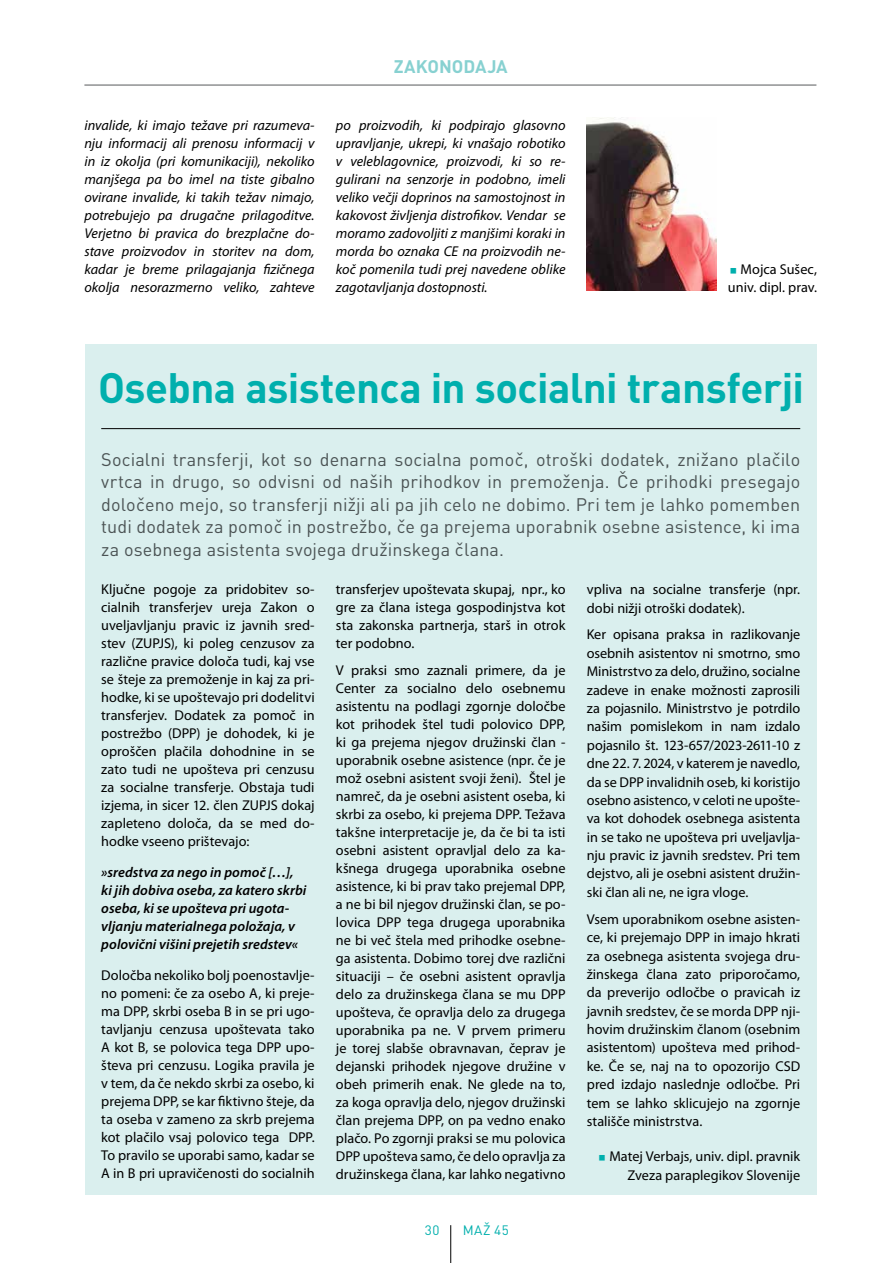
<style>
.page{position:relative;width:893px;height:1263px;background:#fff}
.page>*{position:absolute;margin:0;border:0;box-sizing:border-box;transform-origin:0 0}
.t1{font:700 42px "DIN Pro";letter-spacing:-.015em;color:#00afad}
.t2{font:18px/22.5px "DIN Pro";letter-spacing:.005em;color:#58595b;text-align:justify}
.t3{font:700 18px "DIN Pro";letter-spacing:-.005em;color:#87d1d1}
.t4{font:14.25px/18px "Myriad Pro";color:#000;text-align:justify}
.t5{font:italic 14.25px/18px "Myriad Pro";color:#000;text-align:justify}
.t6{font:italic 600 14.25px/18px "Myriad Pro";letter-spacing:.005em;color:#000}
.t7{font:13.5px "DIN Pro";letter-spacing:.035em;color:#00afad}
.s1{color:#00afad}
</style>
<div class="page">
<hr style="left:84px;top:85px;width:732px;height:1px;background:#58595b">
<hr style="left:450px;top:1225px;width:1px;height:38px;background:#000">
<div style="left:85px;top:345px;width:731px;height:850px;background:#daefee"></div>
<hr style="left:101px;top:428px;width:699px;height:1px;background:#000">
<img style="left:587px;top:118px;width:129px;height:173px">
<p class="t3" style="left:394px;top:54px;width:116px">ZAKONODAJA</p>
<p class="t5" style="left:84px;top:116px;width:232px">invalide, ki imajo težave pri razumeva&shy;nju informacij ali prenosu informacij v in iz okolja (pri komunikaciji), nekoliko manjšega pa bo imel na tiste gibalno ovirane invalide, ki takih težav nimajo, potrebujejo pa drugačne prilagoditve.<br>Verjetno bi pravica do brezplačne do&shy;stave proizvodov in storitev na dom, kadar je breme prilagajanja fizičnega okolja nesorazmerno veliko, zahteve</p>
<p class="t5" style="left:336px;top:116px;width:231px">po proizvodih, ki podpirajo glasovno upravljanje, ukrepi, ki vnašajo robotiko v veleblagovnice, proizvodi, ki so re&shy;gulirani na senzorje in podobno, imeli veliko večji doprinos na samostojnost in kakovost življenja distrofikov. Vendar se moramo zadovoljiti z manjšimi koraki in morda bo oznaka CE na proizvodih ne&shy;koč pomenila tudi prej navedene oblike zagotavljanja dostopnosti.</p>
<p class="t4" style="left:728px;top:260px;width:91px"><span class="s1">○</span> Mojca Sušec, univ. dipl. prav.</p>
<h1 class="t1" style="left:98px;top:360px;width:708px">Osebna asistenca in socialni transferji</h1>
<p class="t2" style="left:101px;top:447px;width:700px">Socialni transferji, kot so denarna socialna pomoč, otroški dodatek, znižano plačilo vrtca in drugo, so odvisni od naših prihodkov in premoženja. Če prihodki presegajo določeno mejo, so transferji nižji ali pa jih celo ne dobimo. Pri tem je lahko pomemben tudi dodatek za pomoč in postrežbo, če ga prejema uporabnik osebne asistence, ki ima za osebnega asistenta svojega družinskega člana.</p>
<p class="t4" style="left:101px;top:580px;width:215px">Ključne pogoje za pridobitev so&shy;cialnih transferjev ureja Zakon o uveljavljanju pravic iz javnih sred&shy;stev (ZUPJS), ki poleg cenzusov za različne pravice določa tudi, kaj vse se šteje za premoženje in kaj za pri&shy;hodke, ki se upoštevajo pri dodelitvi transferjev. Dodatek za pomoč in postrežbo (DPP) je dohodek, ki je oproščen plačila dohodnine in se zato tudi ne upošteva pri cenzusu za socialne transferje. Obstaja tudi izjema, in sicer 12. člen ZUPJS dokaj zapleteno določa, da se med do&shy;hodke vseeno prištevajo:</p>
<p class="t6" style="left:101px;top:863px;width:207px">»sredstva za nego in pomoč […], ki jih dobiva oseba, za katero skrbi oseba, ki se upošteva pri ugota&shy;vljanju materialnega položaja, v polovični višini prejetih sredstev«</p>
<p class="t4" style="left:101px;top:966px;width:215px">Določba nekoliko bolj poenostavlje&shy;no pomeni: če za osebo A, ki preje&shy;ma DPP, skrbi oseba B in se pri ugo&shy;tavljanju cenzusa upoštevata tako A kot B, se polovica tega DPP upo&shy;števa pri cenzusu. Logika pravila je v tem, da če nekdo skrbi za osebo, ki prejema DPP, se kar fiktivno šteje, da ta oseba v zameno za skrb prejema kot plačilo vsaj polovico tega DPP.<br>To pravilo se uporabi samo, kadar se A in B pri upravičenosti do socialnih</p>
<p class="t4" style="left:587px;top:580px;width:215px;line-height:18.5px">vpliva na socialne transferje (npr. dobi nižji otroški dodatek).</p>
<p class="t4" style="left:587px;top:625px;width:215px;line-height:18.5px">Ker opisana praksa in razlikovanje osebnih asistentov ni smotrno, smo Ministrstvo za delo, družino, socialne zadeve in enake možnosti zaprosili za pojasnilo. Ministrstvo je potrdilo našim pomislekom in nam izdalo pojasnilo št. 123-657/2023-2611-10 z dne 22. 7. 2024, v katerem je navedlo, da se DPP invalidnih oseb, ki koristijo osebno asistenco, v celoti ne upošte&shy;va kot dohodek osebnega asistenta in se tako ne upošteva pri uveljavlja&shy;nju pravic iz javnih sredstev. Pri tem dejstvo, ali je osebni asistent družin&shy;ski član ali ne, ne igra vloge.</p>
<p class="t4" style="left:587px;top:909px;width:215px;line-height:18.5px">Vsem uporabnikom osebne asisten&shy;ce, ki prejemajo DPP in imajo hkrati za osebnega asistenta svojega dru&shy;žinskega člana zato priporočamo, da preverijo odločbe o pravicah iz javnih sredstev, če se morda DPP nji&shy;hovim družinskim članom (osebnim asistentom) upošteva med prihod&shy;ke. Če se, naj na to opozorijo CSD pred izdajo naslednje odločbe. Pri tem se lahko sklicujejo na zgornje stališče ministrstva.</p>
<p class="t4" style="left:598px;top:1147px;width:204px;line-height:18.5px;text-align:right"><span class="s1">○</span> Matej Verbajs, univ. dipl. pravnik<br>Zveza paraplegikov Slovenije</p>
<p class="t4" style="left:336px;top:580px;width:231px">transferjev upoštevata skupaj, npr., ko gre za člana istega gospodinjstva kot sta zakonska partnerja, starš in otrok ter podobno.</p>
<p class="t4" style="left:336px;top:661px;width:231px">V praksi smo zaznali primere, da je Center za socialno delo osebnemu asistentu na podlagi zgornje določbe kot prihodek štel tudi polovico DPP, ki ga prejema njegov družinski član - uporabnik osebne asistence (npr. če je mož osebni asistent svoji ženi). Štel je namreč, da je osebni asistent oseba, ki skrbi za osebo, ki prejema DPP. Težava takšne interpretacije je, da če bi ta isti osebni asistent opravljal delo za ka&shy;kšnega drugega uporabnika osebne asistence, ki bi prav tako prejemal DPP, a ne bi bil njegov družinski član, se po&shy;lovica DPP tega drugega uporabnika ne bi več štela med prihodke osebne&shy;ga asistenta. Dobimo torej dve različni situaciji – če osebni asistent opravlja delo za družinskega člana se mu DPP upošteva, če opravlja delo za drugega uporabnika pa ne. V prvem primeru je torej slabše obravnavan, čeprav je dejanski prihodek njegove družine v obeh primerih enak. Ne glede na to, za koga opravlja delo, njegov družinski član prejema DPP, on pa vedno enako plačo. Po zgornji praksi se mu polovica DPP upošteva samo, če delo opravlja za družinskega člana, kar lahko negativno</p>
<p class="t7" style="left:425px;top:1221px;width:16px">30</p>
<p class="t7" style="left:463px;top:1221px;width:47px">MAŽ 45</p>
</div>
